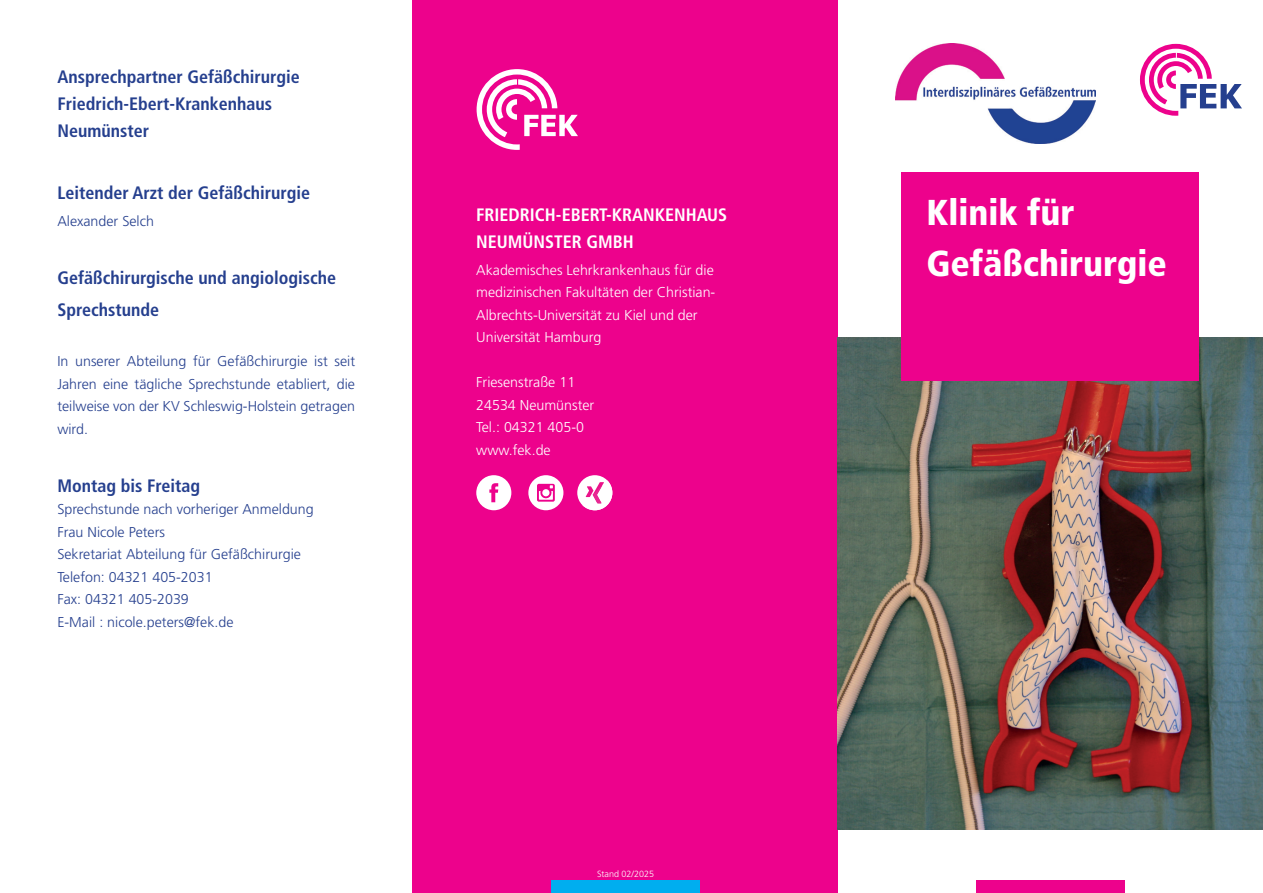
<style>
.page{position:relative;width:1263px;height:893px;background:#fff}
.page>*{position:absolute;margin:0;border:0;box-sizing:border-box;transform-origin:0 0}
.t1{font:900 condensed 36px/50.8px "Frutiger LT Pro";color:#fff}
.t2{font:700 condensed 18px/27px "Frutiger LT Pro";color:#253f8e}
.t3{font:700 condensed 18px/27px "Frutiger LT Pro";color:#fff}
.t4{font:300 14.25px/22.5px "Frutiger LT Pro";color:#253f8e;text-align:justify}
.t5{font:300 14.25px/22.5px "Frutiger LT Pro";color:#fff}
.t6{font:300 9px "Frutiger LT Pro";color:#fff}
</style>
<div class="page">
<div style="left:412px;top:0;width:426px;height:893px;background:#ed028c"></div>
<img style="left:838px;top:337px;width:425px;height:492px">
<div style="left:976px;top:880px;width:149px;height:13px;background:#ed028c"></div>
<svg style="left:477px;top:69px;width:101px;height:81px"></svg>
<div style="left:901px;top:172px;width:297px;height:209px;background:#ed028c"></div>
<svg style="left:1140px;top:44px;width:102px;height:72px"></svg>
<div style="left:551px;top:880px;width:148px;height:13px;background:#00aeef"></div>
<svg style="left:476px;top:475px;width:35px;height:35px"></svg>
<svg style="left:528px;top:475px;width:35px;height:35px"></svg>
<svg style="left:577px;top:475px;width:35px;height:35px"></svg>
<svg style="left:582px;top:480px;width:30px;height:30px"></svg>
<img style="left:895px;top:44px;width:200px;height:100px">
<p class="t2" style="left:57px;top:63px;width:244px">Ansprechpartner Gefäßchirurgie<br>Friedrich-Ebert-Krankenhaus<br>Neumünster</p>
<p class="t2" style="left:57px;top:179px;width:254px">Leitender Arzt der Gefäßchirurgie</p>
<p class="t4" style="left:57px;top:210px;width:98px">Alexander Selch</p>
<p class="t2" style="left:57px;top:263px;width:280px;line-height:31.2px">Gefäßchirurgische und angiologische<br>Sprechstunde</p>
<p class="t4" style="left:57px;top:350px;width:299px">In unserer Abteilung für Gefäßchirurgie ist seit Jahren eine tägliche Sprechstunde etabliert, die teilweise von der KV Schleswig-Holstein getragen wird.</p>
<p class="t2" style="left:57px;top:472px;width:144px">Montag bis Freitag</p>
<p class="t4" style="left:57px;top:498px;width:258px;text-align:left">Sprechstunde nach vorheriger Anmeldung<br>Frau Nicole Peters<br>Sekretariat Abteilung für Gefäßchirurgie<br>Telefon: 04321 405-2031<br>Fax: 04321 405-2039<br>E-Mail : nicole.peters@fek.de</p>
<p class="t3" style="left:476px;top:201px;width:253px">FRIEDRICH-EBERT-KRANKENHAUS<br>NEUMÜNSTER GMBH</p>
<p class="t5" style="left:476px;top:258px;width:241px">Akademisches Lehrkrankenhaus für die medizinischen Fakultäten der Christian-Albrechts-Universität zu Kiel und der Universität Hamburg</p>
<p class="t5" style="left:476px;top:371px;width:120px">Friesenstraße 11<br>24534 Neumünster<br>Tel.: 04321 405-0 www.fek.de</p>
<p class="t6" style="left:597px;top:869px;width:59px">Stand 02/2025</p>
<h1 class="t1" style="left:926px;top:187px;width:242px">Klinik für<br>Gefäßchirurgie</h1>
</div>
